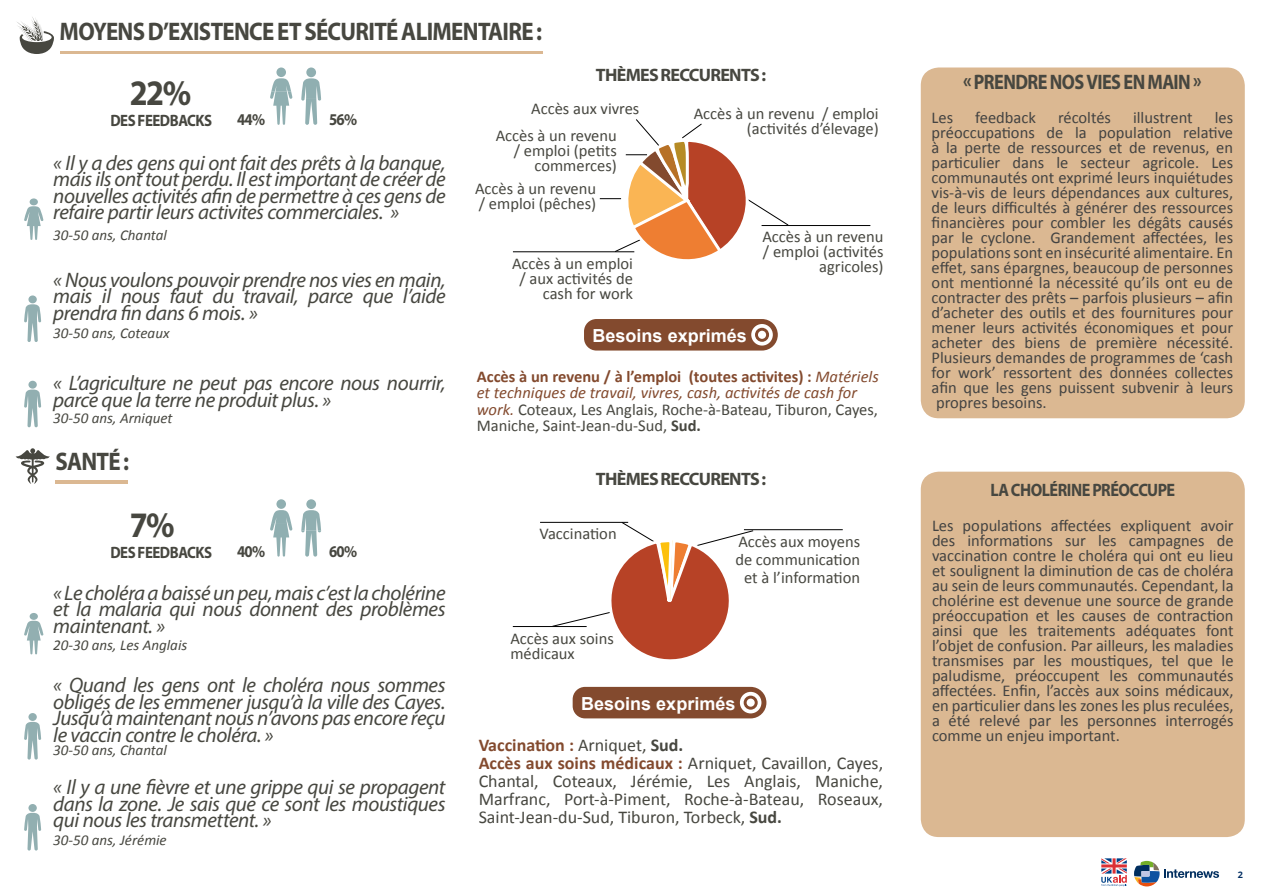
<style>
.page{position:relative;width:1263px;height:893px;background:#fff}
.page>*{position:absolute;margin:0;border:0;box-sizing:border-box;transform-origin:0 0}
.t1{font:700 36px "Myriad Pro";color:#474740;scale:.9 1}
.t2{font:700 25.5px "Myriad Pro";letter-spacing:-.03em;color:#474740;scale:.9 1}
.t3{font:italic 21px/16.5px "Myriad Pro";letter-spacing:-.02em;color:#474740;text-align:justify}
.t4{font:700 21px "Myriad Pro";letter-spacing:-.03em;color:#474740;scale:.87 1}
.t5{font:18px/18px "Calibri";color:#474740}
.t6{font:700 18px "Myriad Pro";letter-spacing:-.04em;color:#474740}
.t7{font:700 18px "Arial";color:#fff}
.t8{font:700 18px "Myriad Pro";letter-spacing:-.04em;color:#474740;scale:.9 1}
.t9{font:16.5px/15px "Calibri";color:#434342;text-align:justify}
.t10{font:16.5px/15px "Calibri";color:#474740;text-align:right}
.t11{font:700 16.5px "Myriad Pro";letter-spacing:-.03em;color:#474740;scale:.9 1}
.t12{font:italic 15px "Calibri";color:#474740}
.t13{font:700 9px "Open Sans";color:#002d62}
.s1{font-weight:700;color:#834a2e}
.s2{font-style:italic;color:#834a2e}
.s3{font-weight:700}
</style>
<div class="page">
<svg style="left:1134px;top:861px;width:85px;height:25px"></svg>
<svg style="left:1101px;top:858px;width:26px;height:28px"></svg>
<div style="left:921px;top:68px;width:324px;height:350px;background:#dbb892;border-radius:18px"></div>
<div style="left:921px;top:472px;width:324px;height:365px;background:#dbb892;border-radius:18px"></div>
<svg style="left:573px;top:687px;width:193px;height:31px;background:#8b563c"></svg>
<svg style="left:24px;top:713px;width:17px;height:47px"></svg>
<svg style="left:584px;top:319px;width:194px;height:32px;background:#8d593f"></svg>
<svg style="left:24px;top:804px;width:17px;height:46px"></svg>
<svg style="left:24px;top:613px;width:20px;height:41px"></svg>
<hr style="left:540px;top:522px;width:88px;height:1px;background:#000">
<hr style="left:744px;top:529px;width:99px;height:1px;background:#000">
<hr style="left:513px;top:626px;width:74px;height:1px;background:#000">
<hr style="left:513px;top:252px;width:121px;height:1px;background:#000">
<svg style="left:17px;top:17px;width:37px;height:37px"></svg>
<hr style="left:761px;top:225px;width:109px;height:1px;background:#000">
<div style="left:276px;top:68px;width:10px;height:9px;background:#90afb1;border-radius:50%"></div>
<div style="left:306px;top:68px;width:10px;height:9px;background:#90afb1;border-radius:50%"></div>
<svg style="left:24px;top:295px;width:17px;height:47px"></svg>
<svg style="left:24px;top:381px;width:17px;height:46px"></svg>
<svg style="left:270px;top:78px;width:22px;height:47px"></svg>
<svg style="left:301px;top:78px;width:20px;height:47px"></svg>
<svg style="left:24px;top:198px;width:20px;height:42px"></svg>
<svg style="left:60px;top:51px;width:483px;height:3px"></svg>
<svg style="left:270px;top:510px;width:22px;height:47px"></svg>
<div style="left:276px;top:499px;width:10px;height:10px;background:#90afb1;border-radius:50%"></div>
<svg style="left:301px;top:510px;width:20px;height:47px"></svg>
<div style="left:306px;top:499px;width:10px;height:10px;background:#90afb1;border-radius:50%"></div>
<svg style="left:16px;top:448px;width:112px;height:36px"></svg>
<svg style="left:600px;top:119px;width:189px;height:141px"></svg>
<svg style="left:552px;top:522px;width:202px;height:138px"></svg>
<h2 class="t2" style="left:60px;top:15px;width:538px">MOYENS D’EXISTENCE ET SÉCURITÉ ALIMENTAIRE :</h2>
<h1 class="t1" style="left:130px;top:70px;width:70px">22%</h1>
<p class="t11" style="left:110px;top:110px;width:115px">DES FEEDBACKS</p>
<p class="t11" style="left:237px;top:108px;width:33px">44%</p>
<p class="t11" style="left:329px;top:108px;width:33px">56%</p>
<p class="t3" style="left:53px;top:154px;width:394px">« Il y a des gens qui ont fait des prêts à la banque, mais ils ont tout perdu. Il est important de créer de nouvelles activités afin de permettre à ces gens de refaire partir leurs activites commerciales. »</p>
<p class="t12" style="left:53px;top:225px;width:115px">30-50 ans, Chantal</p>
<p class="t3" style="left:53px;top:271px;width:394px">« Nous voulons pouvoir prendre nos vies en main, mais il nous faut du travail, parce que l’aide prendra fin dans 6 mois. »</p>
<p class="t12" style="left:53px;top:322px;width:118px">30-50 ans, Coteaux</p>
<p class="t3" style="left:53px;top:375px;width:394px">« L’agriculture ne peut pas encore nous nourrir, parce que la terre ne produit plus. »</p>
<p class="t12" style="left:53px;top:408px;width:121px">30-50 ans, Arniquet</p>
<h2 class="t2" style="left:55px;top:444px;width:84px">SANTÉ :</h2>
<h1 class="t1" style="left:130px;top:501px;width:51px">7%</h1>
<p class="t11" style="left:110px;top:541px;width:115px">DES FEEDBACKS</p>
<p class="t11" style="left:237px;top:540px;width:33px">40%</p>
<p class="t11" style="left:329px;top:540px;width:33px">60%</p>
<p class="t3" style="left:53px;top:584px;width:394px">« Le choléra a baissé un peu, mais c’est la cholérine et la malaria qui nous donnent des problèmes maintenant. »</p>
<p class="t12" style="left:53px;top:635px;width:136px">20-30 ans, Les Anglais</p>
<p class="t3" style="left:53px;top:676px;width:394px">« Quand les gens ont le choléra nous sommes obligés de les emmener jusqu’à la ville des Cayes.<br>Jusqu’à maintenant nous n’avons pas encore reçu le vaccin contre le choléra. »</p>
<p class="t12" style="left:53px;top:740px;width:115px">30-50 ans, Chantal</p>
<p class="t3" style="left:53px;top:779px;width:394px">« Il y a une fièvre et une grippe qui se propagent dans la zone. Je sais que ce sont les moustiques qui nous les transmettent. »</p>
<p class="t12" style="left:53px;top:829px;width:115px">30-50 ans, Jérémie</p>
<p class="t6" style="left:596px;top:63px;width:172px">THÈMES RECCURENTS :</p>
<p class="t10" style="left:531px;top:101px;width:110px">Accès aux vivres</p>
<p class="t10" style="left:496px;top:128px;width:123px">Accès à un revenu / emploi (petits commerces)</p>
<p class="t10" style="left:475px;top:181px;width:123px;text-align:left">Accès à un revenu / emploi (pêches)</p>
<p class="t10" style="left:512px;top:256px;width:122px">Accès à un emploi / aux activités de cash for work</p>
<p class="t10" style="left:694px;top:106px;width:187px">Accès à un revenu / emploi (activités d’élevage)</p>
<p class="t10" style="left:762px;top:229px;width:123px">Accès à un revenu / emploi (activités agricoles)</p>
<p class="t7" style="left:593px;top:323px;width:156px">Besoins exprimés</p>
<p class="t10" style="left:477px;top:368px;width:404px;line-height:16.5px;text-align:left"><span class="s1">Accès à un revenu / à l’emploi (toutes activites) :</span> <span class="s2">Matériels et techniques de travail, vivres, cash, activités de cash for work.</span> Coteaux, Les Anglais, Roche-à-Bateau, Tiburon, Cayes, Maniche, Saint-Jean-du-Sud, <span class="s3">Sud.</span></p>
<p class="t6" style="left:596px;top:467px;width:172px">THÈMES RECCURENTS :</p>
<p class="t10" style="left:540px;top:526px;width:79px">Vaccination</p>
<p class="t10" style="left:510px;top:631px;width:105px;text-align:left">Accès aux soins médicaux</p>
<p class="t10" style="left:735px;top:532px;width:126px;line-height:18px;text-align:center">Accès aux moyens de communication et à l’information</p>
<p class="t7" style="left:581px;top:691px;width:156px">Besoins exprimés</p>
<p class="t5" style="left:479px;top:736px;width:406px"><span class="s1">Vaccination :</span> Arniquet, <span class="s3">Sud.<br></span><span class="s1">Accès aux soins médicaux :</span> Arniquet, Cavaillon, Cayes, Chantal, Coteaux, Jérémie, Les Anglais, Maniche, Marfranc, Port-à-Piment, Roche-à-Bateau, Roseaux, Saint-Jean-du-Sud, Tiburon, Torbeck, <span class="s3">Sud.</span></p>
<p class="t4" style="left:963px;top:68px;width:276px">« PRENDRE NOS VIES EN MAIN »</p>
<p class="t9" style="left:932px;top:110px;width:23px">Les</p>
<p class="t9" style="left:975px;top:110px;width:62px">feedback</p>
<p class="t9" style="left:1058px;top:110px;width:55px">récoltés</p>
<p class="t9" style="left:1133px;top:110px;width:61px">illustrent</p>
<p class="t9" style="left:932px;top:110px;width:303px;text-indent:283px">les préoccupations de la population relative à la perte de ressources et de revenus, en particulier dans le secteur agricole. Les communautés ont exprimé leurs inquiétudes vis-à-vis de leurs dépendances aux cultures, de leurs difficultés à générer des ressources financières pour combler les dégâts causés par le cyclone. Grandement affectées, les populations sont en insécurité alimentaire. En effet, sans épargnes, beaucoup de personnes ont mentionné la nécessité qu’ils ont eu de contracter des prêts – parfois plusieurs – afin d’acheter des outils et des fournitures pour mener leurs activités économiques et pour acheter des biens de première nécessité.<br>Plusieurs demandes de programmes de ‘cash for work’ ressortent des données collectes afin que les gens puissent subvenir à leurs propres besoins.</p>
<p class="t8" style="left:990px;top:479px;width:207px">LA CHOLÉRINE PRÉOCCUPE</p>
<p class="t9" style="left:932px;top:518px;width:303px">Les populations affectées expliquent avoir des informations sur les campagnes de vaccination contre le choléra qui ont eu lieu et soulignent la diminution de cas de choléra au sein de leurs communautés. Cependant, la cholérine est devenue une source de grande préoccupation et les causes de contraction ainsi que les traitements adéquates font l’objet de confusion. Par ailleurs, les maladies transmises par les moustiques, tel que le paludisme, préoccupent les communautés affectées. Enfin, l’accès aux soins médicaux, en particulier dans les zones les plus reculées, a été relevé par les personnes interrogés comme un enjeu important.</p>
<p class="t13" style="left:1238px;top:868px;width:7px">2</p>
</div>
